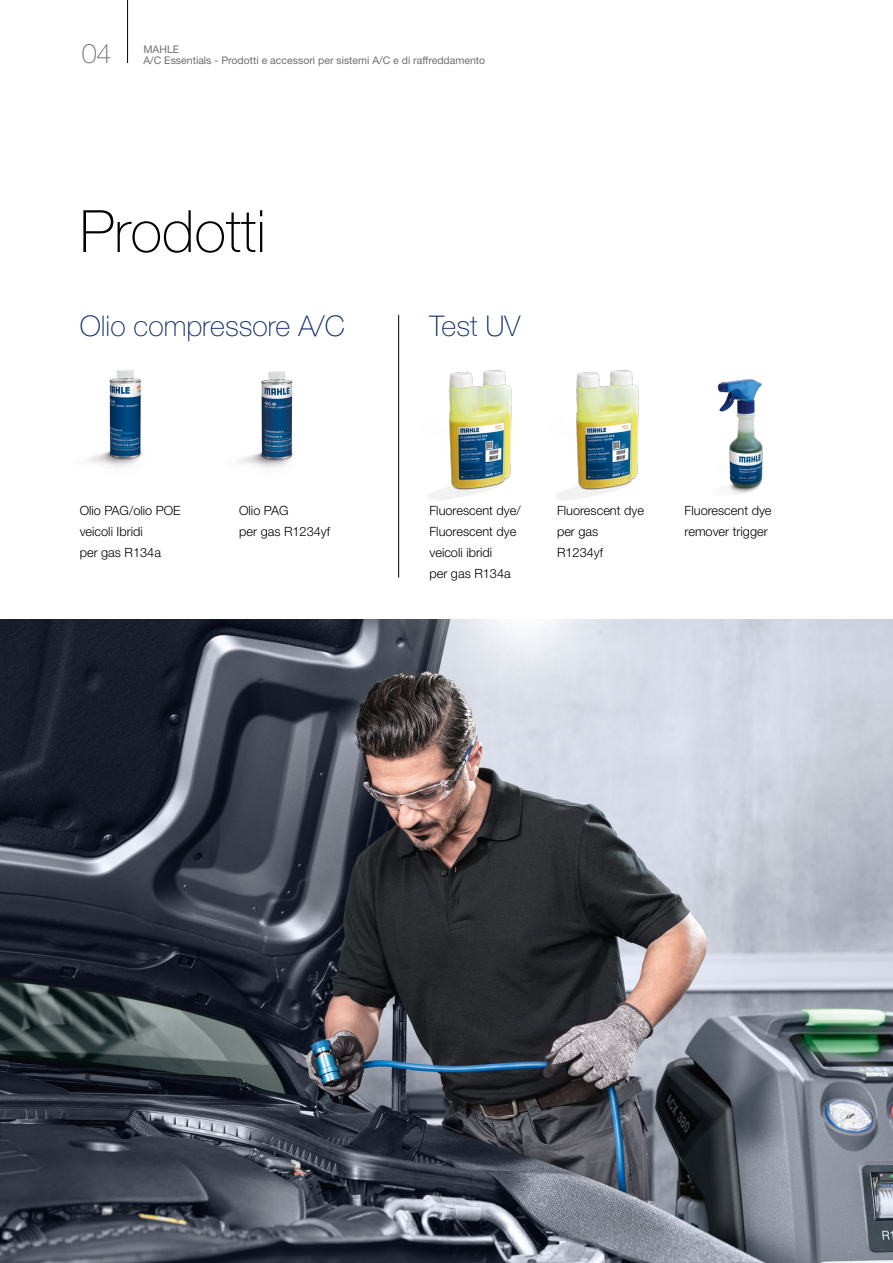
<style>
.page{position:relative;width:893px;height:1263px;background:#fff}
.page>*{position:absolute;margin:0;border:0;box-sizing:border-box;transform-origin:0 0}
.t1{font:100 58.5px "Helvetica Neue LT Pro";color:#000}
.t2{font:100 28.5px "Helvetica Neue LT Pro";color:#11306e}
.t3{font:100 27px "Helvetica Neue LT Pro";color:#706f6f}
.t4{font:300 12.75px/21px "Helvetica Neue LT Pro";color:#000}
.t5{font:10.5px/11.2px "Helvetica Neue LT Pro";color:#706f6f}
</style>
<div class="page">
<hr style="left:127px;top:0;width:1px;height:63px;background:#000">
<hr style="left:398px;top:315px;width:1px;height:263px;background:#000">
<img style="left:88px;top:370px;width:54px;height:97px">
<img style="left:239px;top:371px;width:55px;height:97px">
<img style="left:428px;top:370px;width:84px;height:130px">
<img style="left:555px;top:370px;width:84px;height:130px">
<img style="left:717px;top:379px;width:46px;height:115px">
<img style="left:0;top:620px;width:893px;height:643px">
<h3 class="t3" style="left:82px;top:37px;width:31px">04</h3>
<p class="t5" style="left:144px;top:43px;width:343px">MAHLE<br>A/C Essentials - Prodotti e accessori per sistemi A/C e di raffreddamento</p>
<h1 class="t1" style="left:80px;top:196px;width:188px">Prodotti</h1>
<h2 class="t2" style="left:80px;top:309px;width:267px">Olio compressore A/C</h2>
<h2 class="t2" style="left:429px;top:309px;width:92px">Test UV</h2>
<p class="t4" style="left:80px;top:499px;width:103px">Olio PAG/olio POE veicoli Ibridi<br>per gas R134a</p>
<p class="t4" style="left:429px;top:499px;width:93px">Fluorescent dye/<br>Fluorescent dye veicoli ibridi<br>per gas R134a</p>
<p class="t4" style="left:239px;top:499px;width:92px">Olio PAG<br>per gas R1234yf</p>
<p class="t4" style="left:557px;top:499px;width:88px">Fluorescent dye per gas<br>R1234yf</p>
<p class="t4" style="left:685px;top:499px;width:88px">Fluorescent dye remover trigger</p>
</div>
